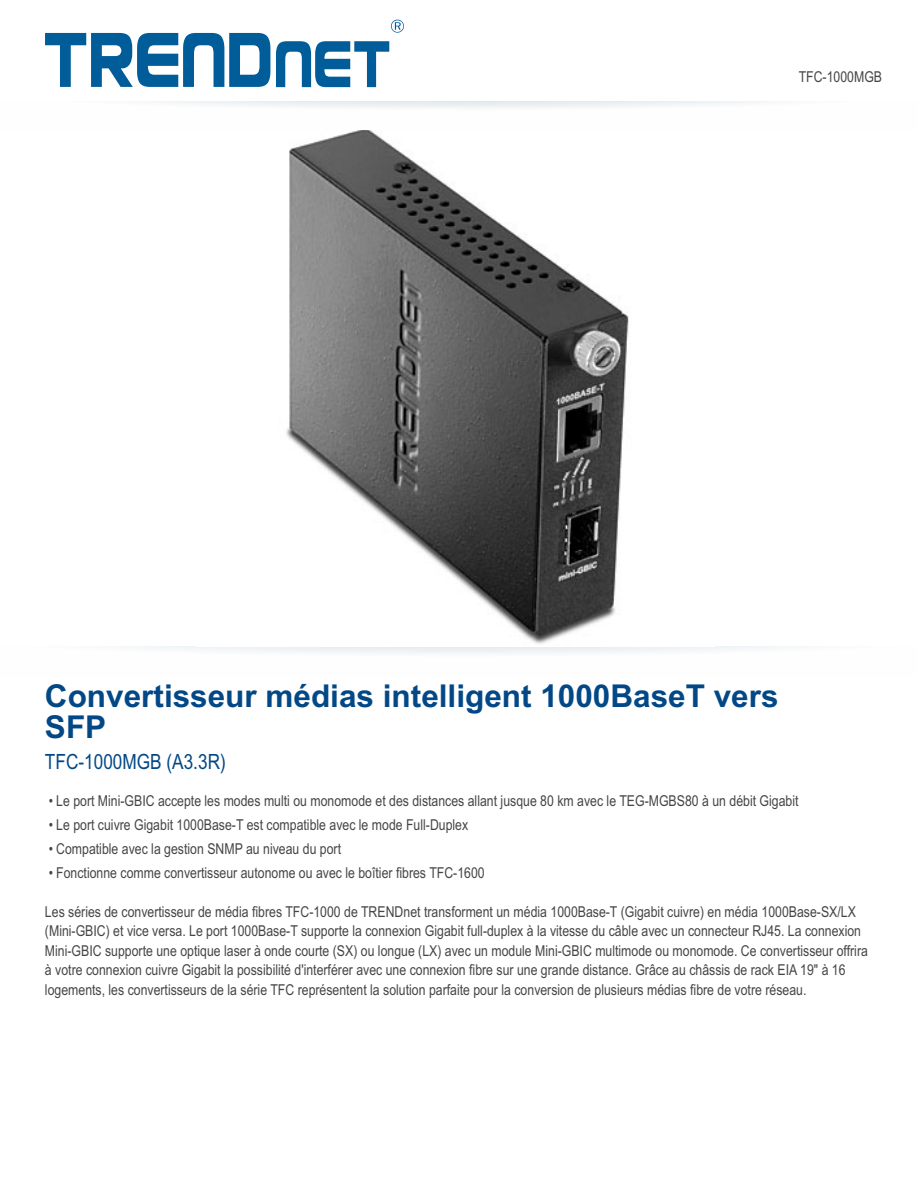
<style>
.page{position:relative;width:918px;height:1188px;background:#fff}
.page>*{position:absolute;margin:0;border:0;box-sizing:border-box;transform-origin:0 0}
.t1{font:700 31.5px/31.5px "Arial";color:#034886}
.t2{font:21px "Arial Narrow";color:#034886}
.t3{font:15px/19.5px "Arial Narrow";color:#454545}
</style>
<div class="page">
<img style="left:286px;top:130px;width:343px;height:514px">
<svg style="left:45px;top:33px;width:225px;height:54px"></svg>
<svg style="left:276px;top:41px;width:113px;height:46px"></svg>
<svg style="left:391px;top:20px;width:13px;height:13px"></svg>
<svg style="left:149px;top:101px;width:626px;height:7px"></svg>
<p class="t3" style="left:799px;top:68px;width:85px">TFC-1000MGB</p>
<h1 class="t1" style="left:45px;top:683px;width:735px">Convertisseur médias intelligent 1000BaseT vers<br>SFP</h1>
<h2 class="t2" style="left:45px;top:754px;width:182px">TFC-1000MGB (A3.3R)</h2>
<p class="t3" style="left:49px;top:793px;width:751px">• Le port Mini-GBIC accepte les modes multi ou monomode et des distances allant jusque 80 km avec le TEG-MGBS80 à un débit Gigabit</p>
<p class="t3" style="left:49px;top:817px;width:421px">• Le port cuivre Gigabit 1000Base-T est compatible avec le mode Full-Duplex</p>
<p class="t3" style="left:49px;top:841px;width:294px">• Compatible avec la gestion SNMP au niveau du port</p>
<p class="t3" style="left:49px;top:865px;width:437px">• Fonctionne comme convertisseur autonome ou avec le boîtier fibres TFC-1600</p>
<p class="t3" style="left:45px;top:903px;width:824px">Les séries de convertisseur de média fibres TFC-1000 de TRENDnet transforment un média 1000Base-T (Gigabit cuivre) en média 1000Base-SX/LX (Mini-GBIC) et vice versa. Le port 1000Base-T supporte la connexion Gigabit full-duplex à la vitesse du câble avec un connecteur RJ45. La connexion Mini-GBIC supporte une optique laser à onde courte (SX) ou longue (LX) avec un module Mini-GBIC multimode ou monomode. Ce convertisseur offrira à votre connexion cuivre Gigabit la possibilité d'interférer avec une connexion fibre sur une grande distance. Grâce au châssis de rack EIA 19" à 16 logements, les convertisseurs de la série TFC représentent la solution parfaite pour la conversion de plusieurs médias fibre de votre réseau.</p>
</div>
